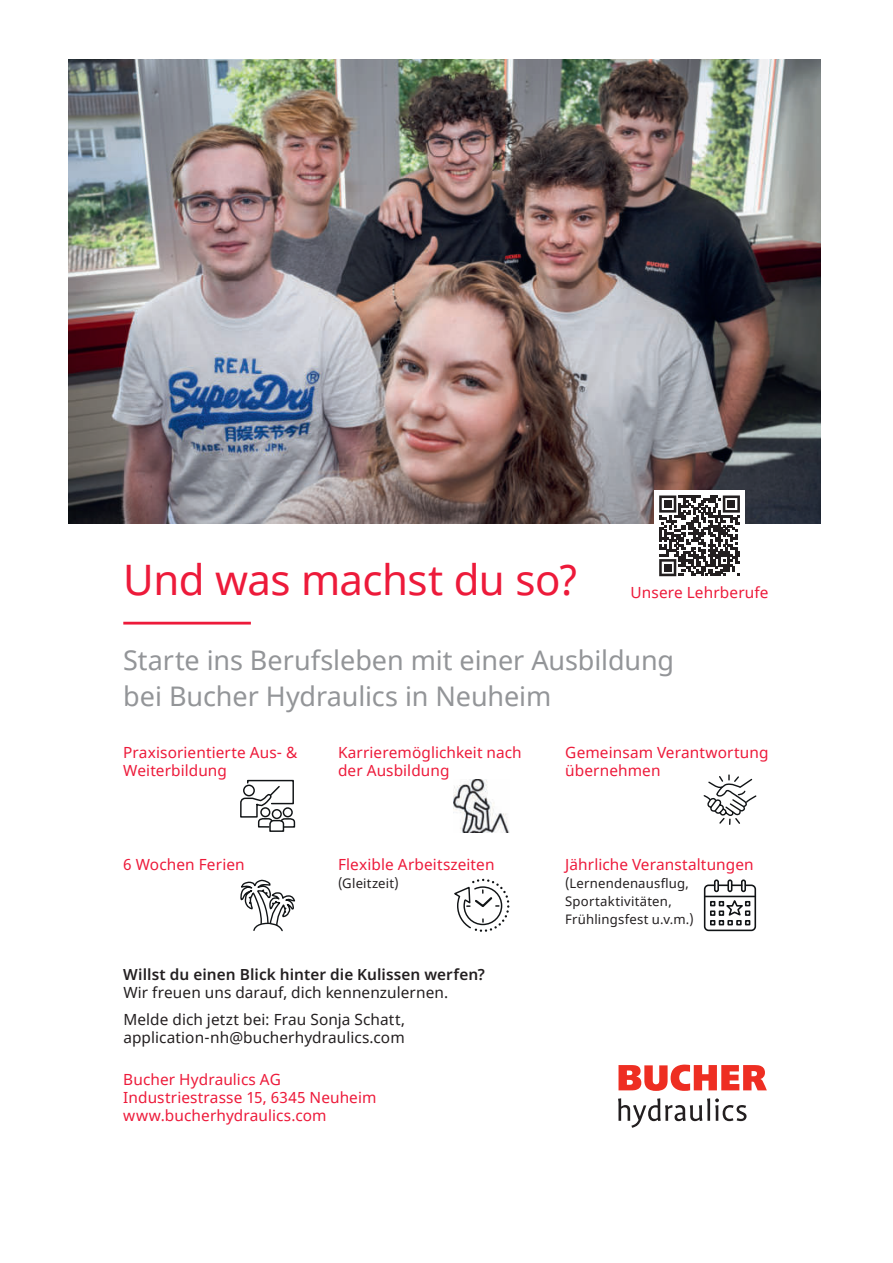
<style>
.page{position:relative;width:893px;height:1263px;background:#fff}
.page>*{position:absolute;margin:0;border:0;box-sizing:border-box;transform-origin:0 0}
.t1{font:42px "Noto Sans";letter-spacing:-.015em;color:#ed1a3a}
.t2{font:27px/36px "Noto Sans";letter-spacing:-.005em;color:#939598}
.t3{font:15.3px/18px "Noto Sans";letter-spacing:.005em;color:#ed1a3a}
.t4{font:15.3px/26.5px "Noto Sans";letter-spacing:.005em;color:#231f20}
.t5{font:600 15.3px "Noto Sans";letter-spacing:.005em;color:#231f20}
.t6{font:13.05px/18px "Noto Sans";letter-spacing:.015em;color:#231f20}
</style>
<div class="page">
<svg style="left:703px;top:775px;width:54px;height:50px"></svg>
<svg style="left:454px;top:879px;width:56px;height:53px"></svg>
<svg style="left:240px;top:879px;width:56px;height:53px"></svg>
<div style="left:704px;top:884px;width:52px;height:47px;border:2px solid #111416;border-radius:4px"></div>
<svg style="left:719px;top:884px;width:22px;height:2px"></svg>
<svg style="left:710px;top:897px;width:40px;height:28px"></svg>
<div style="left:714px;top:879px;width:5px;height:13px;border:2px solid #111416;border-radius:2px"></div>
<div style="left:727px;top:879px;width:5px;height:13px;border:2px solid #111416;border-radius:2px"></div>
<div style="left:741px;top:879px;width:5px;height:13px;border:2px solid #111416;border-radius:2px"></div>
<hr style="left:705px;top:896px;width:50px;height:1px;background:#111416">
<img style="left:453px;top:779px;width:57px;height:53px">
<svg style="left:240px;top:779px;width:56px;height:53px"></svg>
<hr style="left:123px;top:622px;width:128px;height:2px;background:#ed1a3a">
<img style="left:68px;top:60px;width:753px;height:463px">
<div style="left:654px;top:491px;width:91px;height:90px;background:#fff"></div>
<svg style="left:659px;top:495px;width:81px;height:81px"></svg>
<div style="left:664px;top:500px;width:7px;height:8px;background:#231f20"></div>
<div style="left:728px;top:500px;width:7px;height:8px;background:#231f20"></div>
<div style="left:664px;top:564px;width:7px;height:7px;background:#231f20"></div>
<svg style="left:618px;top:1064px;width:149px;height:27px"></svg>
<svg style="left:618px;top:1098px;width:128px;height:30px"></svg>
<h1 class="t1" style="left:123px;top:560px;width:457px">Und was machst du so?</h1>
<p class="t3" style="left:631px;top:584px;width:140px">Unsere Lehrberufe</p>
<h2 class="t2" style="left:123px;top:644px;width:552px">Starte ins Berufsleben mit einer Ausbildung bei Bucher Hydraulics in Neuheim</h2>
<p class="t3" style="left:123px;top:745px;width:175px">Praxisorientierte Aus- &amp;<br>Weiterbildung</p>
<p class="t3" style="left:338px;top:745px;width:185px">Karrieremöglichkeit nach der Ausbildung</p>
<p class="t3" style="left:123px;top:856px;width:123px">6 Wochen Ferien</p>
<p class="t3" style="left:338px;top:856px;width:158px">Flexible Arbeitszeiten</p>
<p class="t6" style="left:338px;top:875px;width:62px">(Gleitzeit)</p>
<p class="t5" style="left:123px;top:966px;width:363px">Willst du einen Blick hinter die Kulissen werfen?</p>
<p class="t4" style="left:123px;top:980px;width:326px">Wir freuen uns darauf, dich kennenzulernen.<br>Melde dich jetzt bei: Frau Sonja Schatt,</p>
<p class="t4" style="left:123px;top:1025px;width:283px">application-nh@bucherhydraulics.com</p>
<p class="t3" style="left:123px;top:1071px;width:255px">Bucher Hydraulics AG<br>Industriestrasse 15, 6345 Neuheim www.bucherhydraulics.com</p>
<p class="t3" style="left:565px;top:745px;width:205px">Gemeinsam Verantwortung übernehmen</p>
<p class="t3" style="left:565px;top:856px;width:190px">Jährliche Veranstaltungen</p>
<p class="t6" style="left:565px;top:875px;width:130px">(Lernendenausflug,<br>Sportaktivitäten,<br>Frühlingsfest u.v.m.)</p>
</div>
